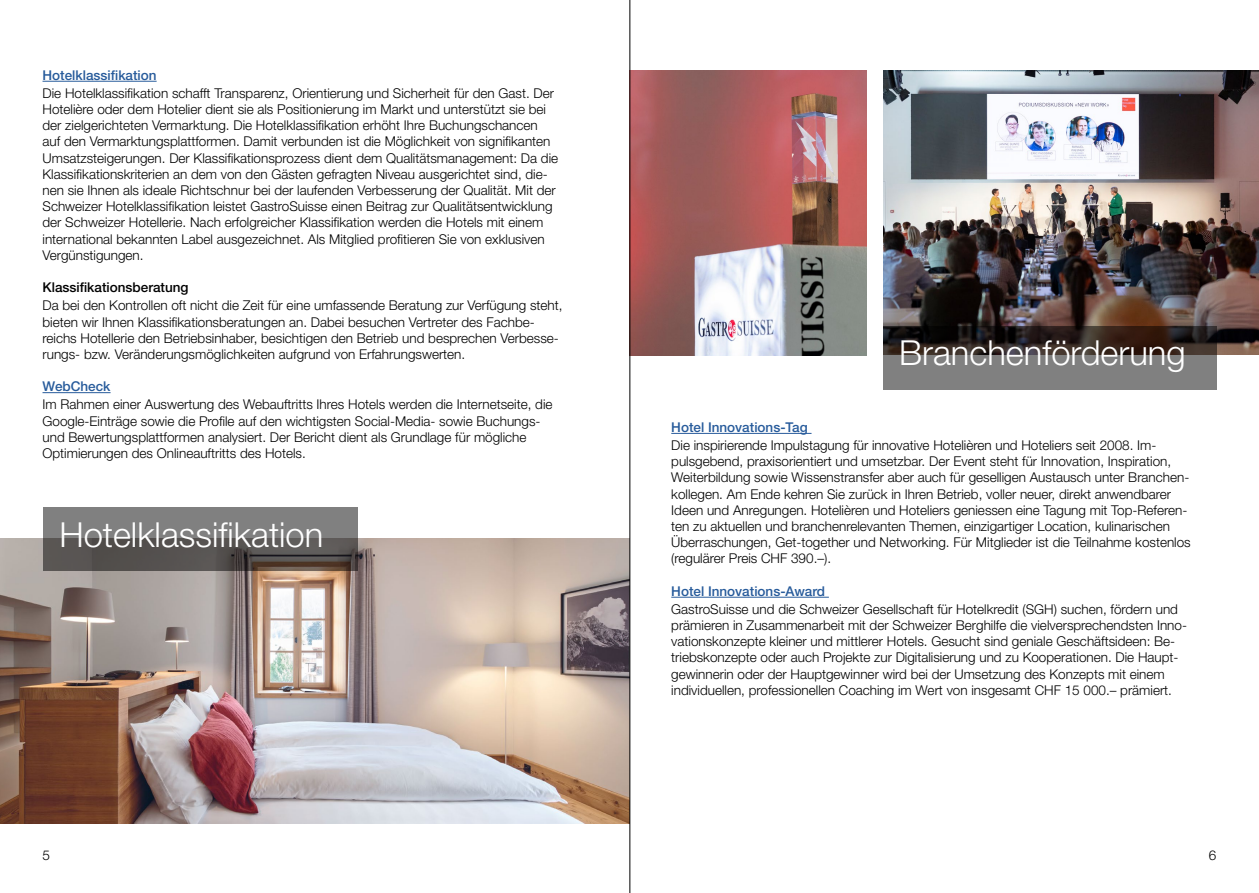
<style>
.page{position:relative;width:1259px;height:893px;background:#fff}
.page>*{position:absolute;margin:0;border:0;box-sizing:border-box;transform-origin:0 0}
.t1{font:300 34.5px "Helvetica Neue LT Std";color:#fff}
.t2{font:300 13.5px/16.2px "Helvetica Neue LT Std";color:#000}
.t3{font:500 13.5px "Helvetica Neue LT Std";color:#275b9b}
.t4{font:500 13.5px "Helvetica Neue LT Std";color:#000}
</style>
<div class="page">
<hr style="left:43px;top:81px;width:114px;height:1px;background:#275b9b">
<hr style="left:43px;top:392px;width:68px;height:1px;background:#275b9b">
<img style="left:0;top:539px;width:629px;height:285px">
<svg style="left:44px;top:507px;width:314px;height:64px;background:#696765"></svg>
<img style="left:883px;top:70px;width:376px;height:285px">
<hr style="left:671px;top:433px;width:140px;height:1px;background:#275b9b">
<hr style="left:671px;top:597px;width:158px;height:1px;background:#275b9b">
<img style="left:630px;top:70px;width:236px;height:285px">
<svg style="left:883px;top:326px;width:333px;height:63px;background:#585351"></svg>
<hr style="left:629px;top:0;width:1px;height:893px;background:#000">
<p class="t3" style="left:43px;top:67px;width:116px">Hotelklassifikation</p>
<p class="t2" style="left:43px;top:85px;width:517px">Die Hotelklassifikation schafft Transparenz, Orientierung und Sicherheit für den Gast. Der Hotelière oder dem Hotelier dient sie als Positionierung im Markt und unterstützt sie bei der zielgerichteten Vermarktung. Die Hotelklassifikation erhöht Ihre Buchungschancen auf den Vermarktungsplattformen. Damit verbunden ist die Möglichkeit von signifikanten Umsatzsteigerungen. Der Klassifikationsprozess dient dem Qualitätsmanagement: Da die Klassifikationskriterien an dem von den Gästen gefragten Niveau ausgerichtet sind, die&shy;nen sie Ihnen als ideale Richtschnur bei der laufenden Verbesserung der Qualität. Mit der Schweizer Hotelklassifikation leistet GastroSuisse einen Beitrag zur Qualitätsentwicklung der Schweizer Hotellerie. Nach erfolgreicher Klassifikation werden die Hotels mit einem international bekannten Label ausgezeichnet. Als Mitglied profitieren Sie von exklusiven Vergünstigungen.</p>
<p class="t4" style="left:43px;top:279px;width:148px">Klassifikationsberatung</p>
<p class="t2" style="left:43px;top:297px;width:521px">Da bei den Kontrollen oft nicht die Zeit für eine umfassende Beratung zur Verfügung steht, bieten wir Ihnen Klassifikationsberatungen an. Dabei besuchen Vertreter des Fachbe&shy;reichs Hotellerie den Betriebsinhaber, besichtigen den Betrieb und besprechen Verbesse&shy;rungs- bzw. Veränderungsmöglichkeiten aufgrund von Erfahrungswerten.</p>
<p class="t3" style="left:43px;top:378px;width:70px">WebCheck</p>
<p class="t2" style="left:43px;top:396px;width:511px">Im Rahmen einer Auswertung des Webauftritts Ihres Hotels werden die Internetseite, die Google-Einträge sowie die Profile auf den wichtigsten Social-Media- sowie Buchungs&shy;und Bewertungsplattformen analysiert. Der Bericht dient als Grundlage für mögliche Optimierungen des Onlineauftritts des Hotels.</p>
<h1 class="t1" style="left:59px;top:514px;width:265px">Hotelklassifikation</h1>
<h1 class="t1" style="left:899px;top:331px;width:288px">Branchenförderung</h1>
<p class="t3" style="left:671px;top:419px;width:138px">Hotel Innovations-Tag</p>
<p class="t2" style="left:671px;top:437px;width:521px">Die inspirierende Impulstagung für innovative Hotelièren und Hoteliers seit 2008. Im&shy;pulsgebend, praxisorientiert und umsetzbar. Der Event steht für Innovation, Inspiration, Weiterbildung sowie Wissenstransfer aber auch für geselligen Austausch unter Branchen&shy;kollegen. Am Ende kehren Sie zurück in Ihren Betrieb, voller neuer, direkt anwendbarer Ideen und Anregungen. Hotelièren und Hoteliers geniessen eine Tagung mit Top-Referen&shy;ten zu aktuellen und branchenrelevanten Themen, einzigartiger Location, kulinarischen Überraschungen, Get-together und Networking. Für Mitglieder ist die Teilnahme kostenlos (regulärer Preis CHF 390.–).</p>
<p class="t3" style="left:671px;top:583px;width:155px">Hotel Innovations-Award</p>
<p class="t2" style="left:671px;top:601px;width:517px">GastroSuisse und die Schweizer Gesellschaft für Hotelkredit (SGH) suchen, fördern und prämieren in Zusammenarbeit mit der Schweizer Berghilfe die vielversprechendsten Inno&shy;vationskonzepte kleiner und mittlerer Hotels. Gesucht sind geniale Geschäftsideen: Be&shy;triebskonzepte oder auch Projekte zur Digitalisierung und zu Kooperationen. Die Haupt&shy;gewinnerin oder der Hauptgewinner wird bei der Umsetzung des Konzepts mit einem individuellen, professionellen Coaching im Wert von insgesamt CHF 15 000.– prämiert.</p>
<p class="t2" style="left:43px;top:847px;width:9px">5</p>
<p class="t2" style="left:1209px;top:847px;width:9px">6</p>
</div>
